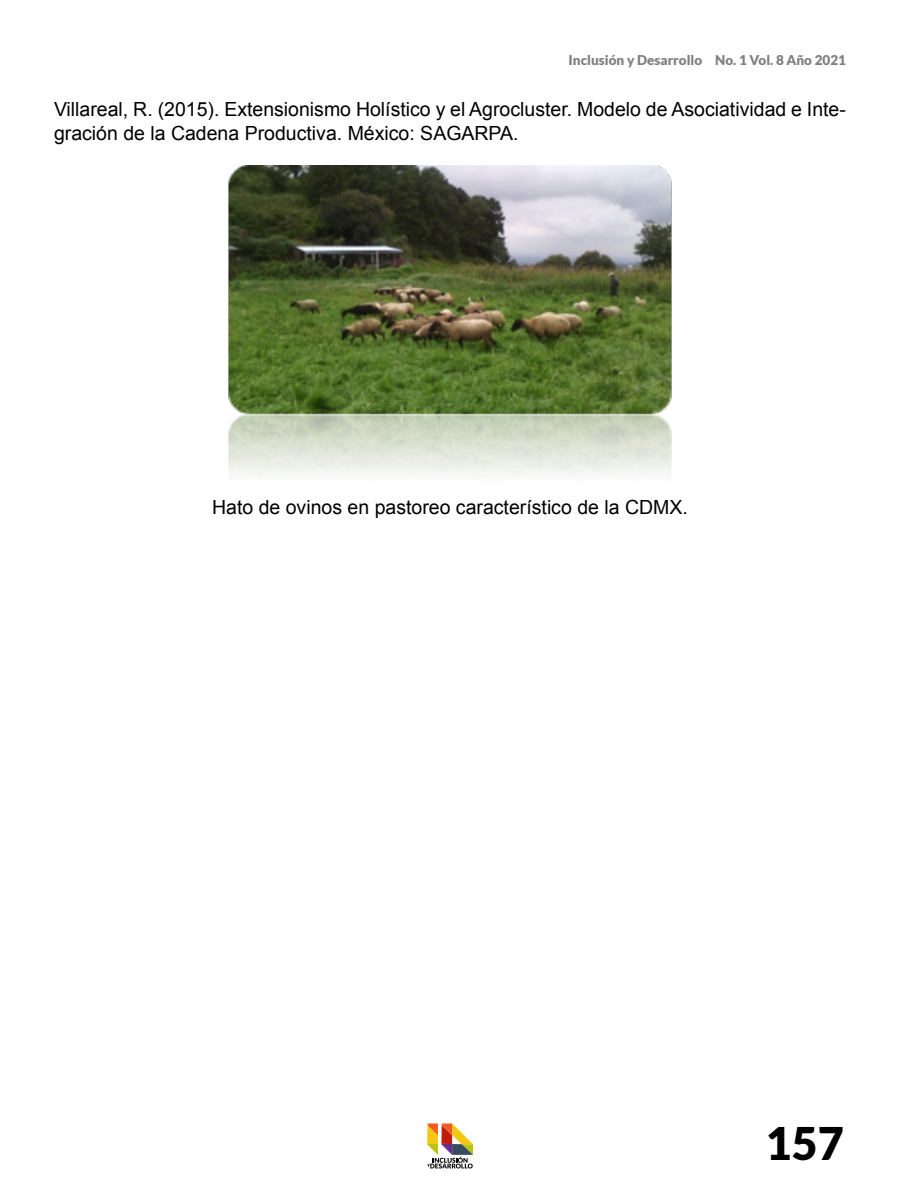
<style>
.page{position:relative;width:900px;height:1200px;background:#fff}
.page>*{position:absolute;margin:0;border:0;box-sizing:border-box;transform-origin:0 0}
.t1{font:900 45px "Lato";color:#000}
.t2{font:19.5px/23.4px "Arial";color:#000}
.t3{font:900 13.5px "Lato";color:#808080}
</style>
<div class="page">
<img style="left:228px;top:165px;width:444px;height:311px">
<svg style="left:427px;top:1123px;width:46px;height:46px"></svg>
<p class="t3" style="left:569px;top:52px;width:279px">Inclusión y Desarrollo No. 1 Vol. 8 Año 2021</p>
<p class="t2" style="left:54px;top:98px;width:793px">Villareal, R. (2015). Extensionismo Holístico y el Agrocluster. Modelo de Asociatividad e Inte&shy;gración de la Cadena Productiva. México: SAGARPA.</p>
<p class="t2" style="left:212px;top:496px;width:477px">Hato de ovinos en pastoreo característico de la CDMX.</p>
<p class="t1" style="left:766px;top:1117px;width:80px">157</p>
</div>
